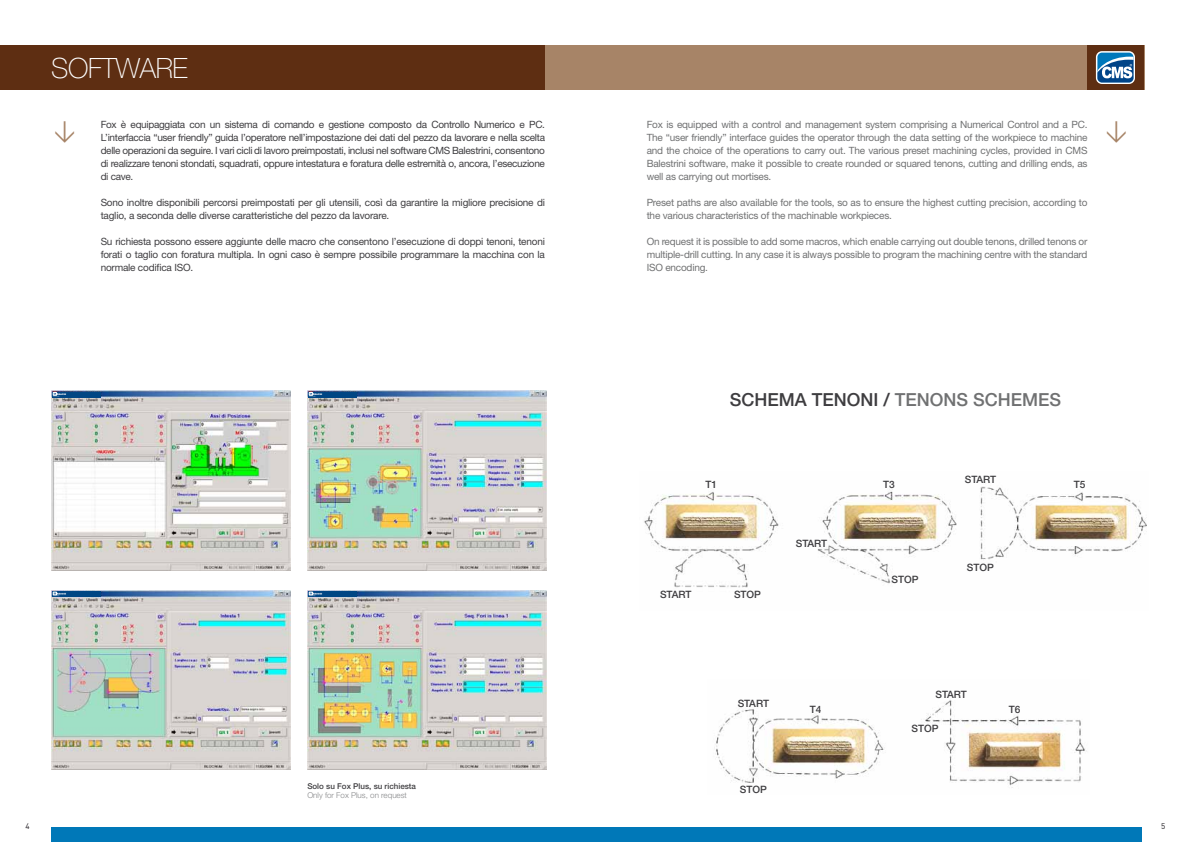
<style>
.page{position:relative;width:1191px;height:842px;background:#fff}
.page>*{position:absolute;margin:0;border:0;box-sizing:border-box;transform-origin:0 0}
.t1{font:100 28px "Helvetica Neue LT Std";letter-spacing:-.01em;color:#fff}
.t2{font:23.4px "DIN";color:#a78467}
.t3{font:500 18px "Helvetica Neue LT Std";color:#3e3d40}
.t4{font:500 10.1px "Helvetica Neue LT Std";color:#3e3d40}
.t5{font:10px/13px "Helvetica Neue LT Std";letter-spacing:-.02em;color:#3e3d40;text-align:justify}
.t6{font:10px/13px "Helvetica Neue LT Std";letter-spacing:-.02em;color:#707172;text-align:justify}
.t7{font:500 8px "Helvetica Neue LT Std";color:#3e3d40}
.t8{font:300 8px "Helvetica Neue LT Std";color:#87888a}
.t9{font:8px "DIN";color:#1a171c}
.s1{color:#707172}
</style>
<div class="page">
<div style="left:0;top:45px;width:1144px;height:45px;background:#5e2e12"></div>
<div style="left:545px;top:45px;width:599px;height:45px;background:#a78467"></div>
<div style="left:51px;top:828px;width:1090px;height:14px;background:#0078b8"></div>
<div style="left:1087px;top:45px;width:57px;height:45px;background:#5e2e12"></div>
<div style="left:1096px;top:51px;width:39px;height:33px;border:3px solid #fff;border-radius:5px"></div>
<div style="left:1097px;top:53px;width:36px;height:29px;background:#0078bb;border-radius:5px"></div>
<svg style="left:1097px;top:57px;width:36px;height:25px"></svg>
<img style="left:51px;top:391px;width:239px;height:179px">
<img style="left:307px;top:391px;width:239px;height:179px">
<img style="left:51px;top:590px;width:239px;height:180px">
<img style="left:307px;top:590px;width:239px;height:180px">
<div style="left:308px;top:591px;width:48px;height:6px;background:#004684"></div>
<svg style="left:309px;top:592px;width:13px;height:4px"></svg>
<div style="left:308px;top:392px;width:48px;height:5px;background:#004684"></div>
<svg style="left:309px;top:392px;width:13px;height:5px"></svg>
<div style="left:52px;top:591px;width:48px;height:6px;background:#004684"></div>
<svg style="left:53px;top:592px;width:13px;height:4px"></svg>
<div style="left:52px;top:392px;width:48px;height:5px;background:#004684"></div>
<svg style="left:53px;top:392px;width:13px;height:5px"></svg>
<img style="left:714px;top:700px;width:373px;height:88px">
<img style="left:644px;top:486px;width:503px;height:102px">
<h1 class="t1" style="left:51px;top:52px;width:138px">SOFTWARE</h1>
<h2 class="t2" style="left:82px;top:120px;width:26px;rotate:90deg">&gt;</h2>
<p class="t5" style="left:101px;top:117px;width:446px">Fox è equipaggiata con un sistema di comando e gestione composto da Controllo Numerico e PC.<br>L’interfaccia “user friendly” guida l’operatore nell’impostazione dei dati del pezzo da lavorare e nella scelta delle operazioni da seguire. I vari cicli di lavoro preimpostati, inclusi nel software CMS Balestrini, consentono di realizzare tenoni stondati, squadrati, oppure intestatura e foratura delle estremità o, ancora, l’esecuzione di cave.</p>
<p class="t5" style="left:101px;top:195px;width:446px">Sono inoltre disponibili percorsi preimpostati per gli utensili, così da garantire la migliore precisione di taglio, a seconda delle diverse caratteristiche del pezzo da lavorare.</p>
<p class="t5" style="left:101px;top:234px;width:446px">Su richiesta possono essere aggiunte delle macro che consentono l’esecuzione di doppi tenoni, tenoni forati o taglio con foratura multipla. In ogni caso è sempre possibile programmare la macchina con la normale codifica ISO.</p>
<p class="t6" style="left:646px;top:117px;width:442px">Fox is equipped with a control and management system comprising a Numerical Control and a PC.<br>The “user friendly” interface guides the operator through the data setting of the workpiece to machine and the choice of the operations to carry out. The various preset machining cycles, provided in CMS Balestrini software, make it possible to create rounded or squared tenons, cutting and drilling ends, as well as carrying out mortises.</p>
<p class="t6" style="left:646px;top:195px;width:442px">Preset paths are also available for the tools, so as to ensure the highest cutting precision, according to the various characteristics of the machinable workpieces.</p>
<p class="t6" style="left:646px;top:234px;width:442px">On request it is possible to add some macros, which enable carrying out double tenons, drilled tenons or multiple-drill cutting. In any case it is always possible to program the machining centre with the standard ISO encoding.</p>
<h2 class="t2" style="left:1133px;top:120px;width:26px;rotate:90deg">&gt;</h2>
<h3 class="t3" style="left:729px;top:388px;width:333px">SCHEMA TENONI / <span class="s1">TENONS SCHEMES</span></h3>
<p class="t4" style="left:964px;top:474px;width:26px">START</p>
<p class="t4" style="left:705px;top:478px;width:13px">T1</p>
<p class="t4" style="left:883px;top:478px;width:13px">T3</p>
<p class="t4" style="left:1073px;top:478px;width:13px">T5</p>
<p class="t4" style="left:796px;top:537px;width:26px">START</p>
<p class="t4" style="left:967px;top:561px;width:8px">STOP</p>
<p class="t4" style="left:891px;top:574px;width:8px">STOP</p>
<p class="t4" style="left:660px;top:589px;width:26px">START</p>
<p class="t4" style="left:734px;top:589px;width:8px">STOP</p>
<p class="t4" style="left:737px;top:697px;width:26px">START</p>
<p class="t4" style="left:935px;top:689px;width:26px">START</p>
<p class="t4" style="left:809px;top:703px;width:13px">T4</p>
<p class="t4" style="left:1008px;top:703px;width:13px">T6</p>
<p class="t4" style="left:911px;top:723px;width:29px">STOP</p>
<p class="t7" style="left:307px;top:781px;width:110px">SOLO SU FOX PLUS, SU RICHIESTA</p>
<p class="t8" style="left:307px;top:790px;width:101px">Only for Fox Plus, on request</p>
<p class="t4" style="left:740px;top:783px;width:29px">STOP</p>
<p class="t9" style="left:26px;top:821px;width:6px">4</p>
<p class="t9" style="left:1161px;top:821px;width:6px">5</p>
</div>
